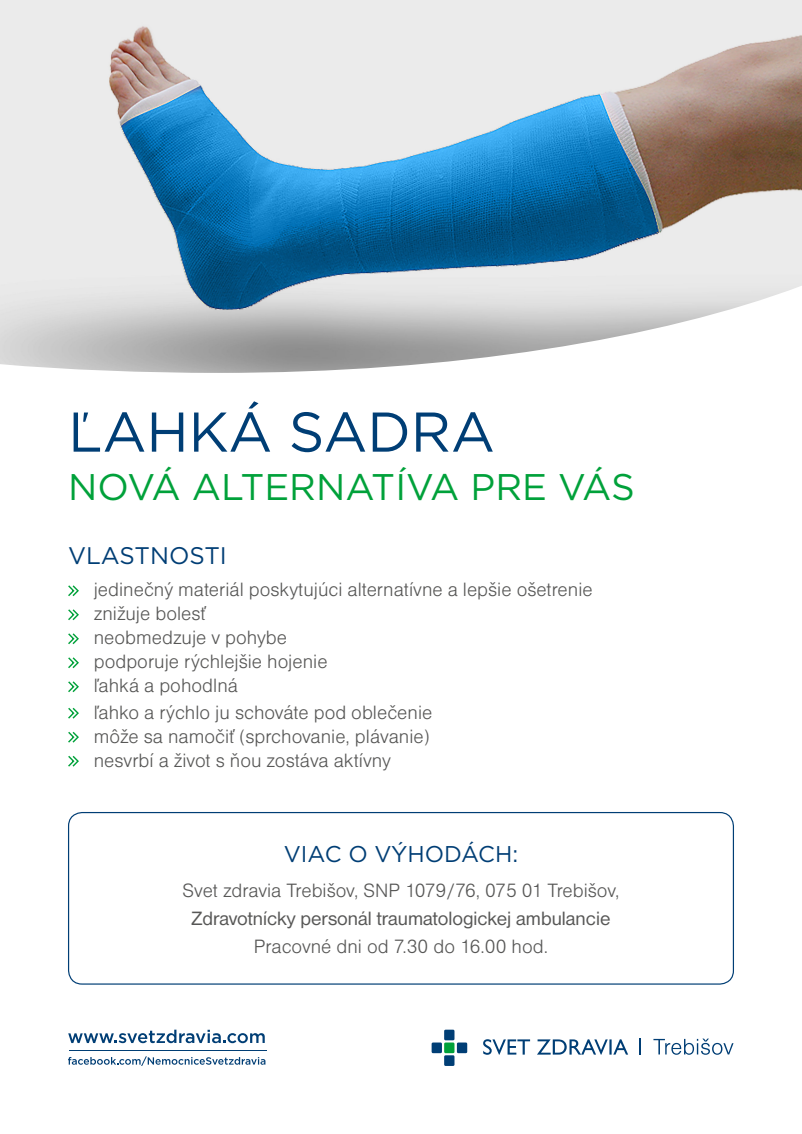
<style>
.page{position:relative;width:802px;height:1134px;background:#fff}
.page>*{position:absolute;margin:0;border:0;box-sizing:border-box;transform-origin:0 0}
.t1{font:55.92px "Gotham";letter-spacing:-.005em;color:#003e75}
.t2{font:37.08px "Gotham";color:#00a13a}
.t3{font:24px "Gotham";color:#003e75}
.t4{font:22.8px "Gotham";color:#003e75}
.t5{font:20px/24px "Nimbus Sans DOT Ligh";color:#575756}
.t6{font:20px "Nimbus Sans DOT";color:#575756}
</style>
<div class="page">
<img style="left:0;top:0;width:802px;height:373px">
<svg style="left:68px;top:585px;width:11px;height:12px"></svg>
<svg style="left:68px;top:609px;width:11px;height:12px"></svg>
<svg style="left:68px;top:633px;width:11px;height:12px"></svg>
<svg style="left:68px;top:657px;width:11px;height:12px"></svg>
<svg style="left:68px;top:681px;width:11px;height:12px"></svg>
<svg style="left:68px;top:707px;width:11px;height:12px"></svg>
<svg style="left:68px;top:731px;width:11px;height:12px"></svg>
<svg style="left:68px;top:755px;width:11px;height:12px"></svg>
<div style="left:68px;top:812px;width:666px;height:173px;border:1px solid #003e75;border-radius:14px"></div>
<svg style="left:639px;top:1038px;width:1px;height:17px"></svg>
<svg style="left:483px;top:1039px;width:145px;height:16px"></svg>
<div style="left:444px;top:1030px;width:10px;height:10px;background:#003e75"></div>
<div style="left:444px;top:1042px;width:10px;height:11px;background:#00a13a"></div>
<div style="left:457px;top:1042px;width:10px;height:11px;background:#003e75"></div>
<div style="left:431px;top:1042px;width:11px;height:11px;background:#003e75"></div>
<div style="left:444px;top:1055px;width:10px;height:11px;background:#003e75"></div>
<svg style="left:653px;top:1038px;width:80px;height:17px"></svg>
<svg style="left:68px;top:1030px;width:197px;height:13px"></svg>
<svg style="left:68px;top:1056px;width:197px;height:10px"></svg>
<hr style="left:69px;top:1050px;width:197px;height:1px;background:#003e75">
<h1 class="t1" style="left:68px;top:401px;width:428px">ĽAHKÁ SADRA</h1>
<h2 class="t2" style="left:68px;top:466px;width:568px">NOVÁ ALTERNATÍVA PRE VÁS</h2>
<p class="t3" style="left:68px;top:543px;width:160px">VLASTNOSTI</p>
<p class="t5" style="left:94px;top:579px;width:500px">jedinečný materiál poskytujúci alternatívne a lepšie ošetrenie znižuje bolesť<br>neobmedzuje v pohybe<br>podporuje rýchlejšie hojenie<br>ľahká a pohodlná</p>
<p class="t5" style="left:94px;top:701px;width:340px">ľahko a rýchlo ju schováte pod oblečenie môže sa namočiť (sprchovanie, plávanie) nesvrbí a život s ňou zostáva aktívny</p>
<p class="t4" style="left:284px;top:841px;width:236px">VIAC O VÝHODÁCH:</p>
<p class="t5" style="left:182px;top:880px;width:439px">Svet zdravia Trebišov, SNP 1079/76, 075 01 Trebišov,</p>
<p class="t6" style="left:191px;top:911px;width:420px">Zdravotnícky personál traumatologickej ambulancie</p>
<p class="t5" style="left:254px;top:936px;width:295px">Pracovné dni od 7.30 do 16.00 hod.</p>
</div>
